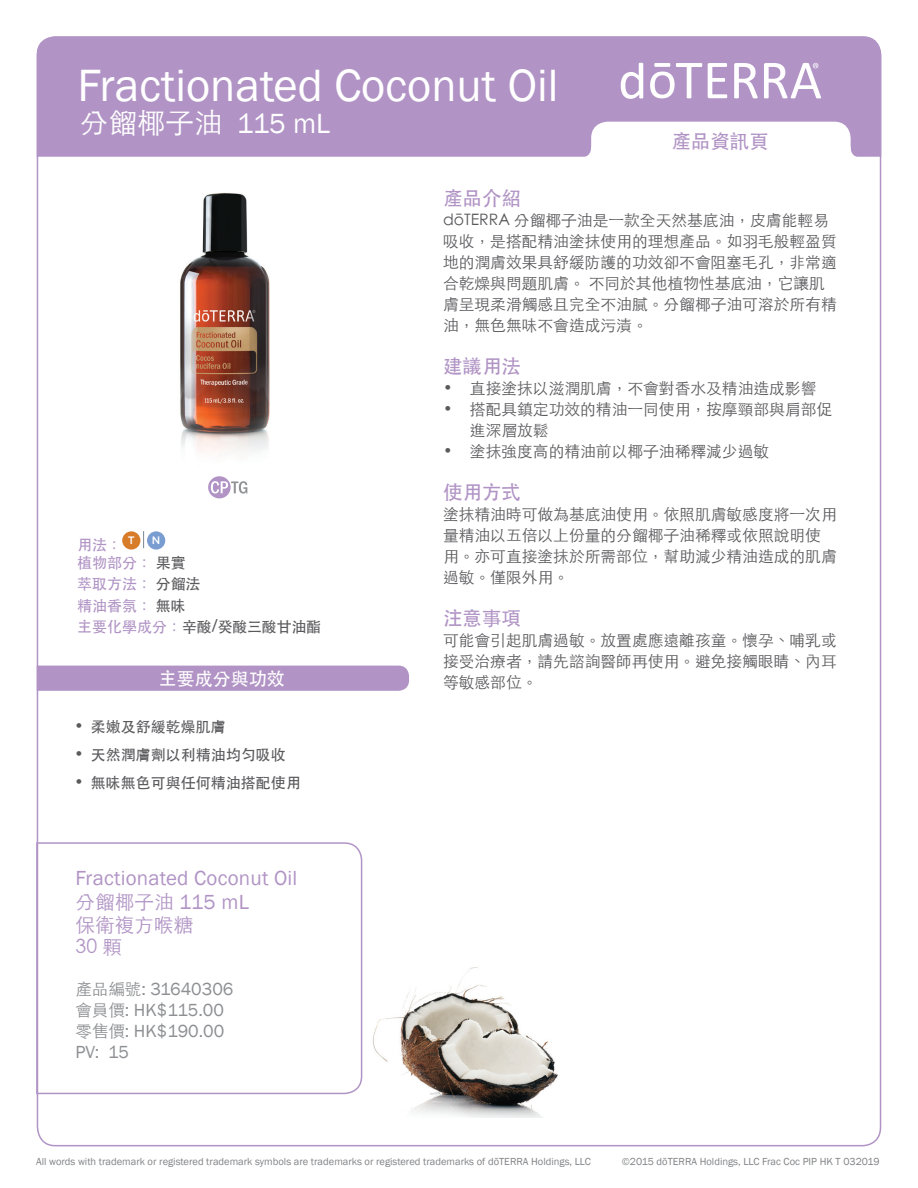
<style>
.page{position:relative;width:918px;height:1188px;background:#fff}
.page>*{position:absolute;margin:0;border:0;box-sizing:border-box;transform-origin:0 0}
.t1{font:46.5px "Franklin Gothic";color:#fff}
.t2{font:300 28.5px "ST Heiti TC";color:#fff}
.t3{font:21px "Franklin Gothic";letter-spacing:.01em;color:#b194c5}
.t4{font:500 19.5px "ST Heiti TC";color:#b194c5}
.t5{font:300 19.5px/22.5px "ST Heiti TC";letter-spacing:.01em;color:#b194c5}
.t6{font:18px/21px "Franklin Gothic";color:#8d8f92}
.t7{font:500 18px "ST Heiti TC";color:#fff}
.t8{font:300 15.75px/21px "ST Heiti TC";color:#5a5a5d}
.t9{font:500 15px/21.5px "ST Heiti TC";color:#b194c5}
.t10{font:500 15px "ST Heiti TC";color:#5a5a5d}
.t11{font:500 10.8px "Gotham";color:#fff}
.t12{font:10.5px "Franklin Gothic";color:#808285}
.s1{font-family:"Franklin Gothic";font-weight:400}
.s2{color:#5a5a5d}
.s3{font-family:"Franklin Gothic";font-weight:400;font-size:21px}
.s4{font-family:"ST Heiti TC";font-weight:300;font-size:16.5px}
</style>
<div class="page">
<div style="left:37px;top:36px;width:844px;height:121px;background:#b194c5"></div>
<svg style="left:734px;top:63px;width:24px;height:35px"></svg>
<svg style="left:708px;top:63px;width:19px;height:35px"></svg>
<svg style="left:650px;top:63px;width:52px;height:35px"></svg>
<svg style="left:621px;top:63px;width:22px;height:36px"></svg>
<svg style="left:764px;top:63px;width:57px;height:35px"></svg>
<svg style="left:581px;top:122px;width:280px;height:35px"></svg>
<svg style="left:208px;top:476px;width:39px;height:22px"></svg>
<div style="left:147px;top:531px;width:18px;height:19px;background:#799cd1;border-radius:50%"></div>
<svg style="left:143px;top:531px;width:1px;height:17px"></svg>
<div style="left:122px;top:531px;width:18px;height:19px;background:#d77c29;border-radius:50%"></div>
<div style="left:37px;top:666px;width:372px;height:25px;background:#b194c5"></div>
<img style="left:373px;top:967px;width:185px;height:151px">
<img style="left:180px;top:193px;width:90px;height:260px">
<svg style="left:36px;top:842px;width:327px;height:253px"></svg>
<h1 class="t1" style="left:77px;top:57px;width:482px">Fractionated Coconut Oil</h1>
<h2 class="t2" style="left:80px;top:98px;width:252px">分餾椰子油 <span class="s1">115 mL</span></h2>
<p class="t4" style="left:671px;top:131px;width:99px">產品資訊頁</p>
<p class="t9" style="left:77px;top:533px;width:59px">用法： <sup>T</sup></p>
<p class="t11" style="left:152px;top:533px;width:10px">N</p>
<p class="t9" style="left:77px;top:552px;width:245px">植物部分： <span class="s2">果實<br></span>萃取方法： <span class="s2">分餾法<br></span>精油香氛： <span class="s2">無味<br></span>主要化學成分：<span class="s2">辛酸/癸酸三酸甘油酯</span></p>
<p class="t7" style="left:159px;top:669px;width:128px">主要成分與功效</p>
<p class="t10" style="left:75px;top:718px;width:153px">• 柔嫩及舒緩乾燥肌膚</p>
<p class="t10" style="left:75px;top:746px;width:213px">• 天然潤膚劑以利精油均勻吸收</p>
<p class="t10" style="left:75px;top:774px;width:228px">• 無味無色可與任何精油搭配使用</p>
<h3 class="t3" style="left:75px;top:865px;width:224px">Fractionated Coconut Oil</h3>
<p class="t5" style="left:75px;top:889px;width:175px">分餾椰子油 <span class="s3">115 mL</span>保衛複方喉糖<br>30 顆</p>
<p class="t6" style="left:75px;top:978px;width:160px"><span class="s4">產品編號</span>: 31640306<span class="s4">會員價</span>: HK$115.00<span class="s4">零售價</span>: HK$190.00<br>PV: 15</p>
<p class="t4" style="left:443px;top:187px;width:79px">產品介紹</p>
<p class="t8" style="left:443px;top:208px;width:395px">dōTERRA 分餾椰子油是一款全天然基底油，皮膚能輕易吸收，是搭配精油塗抹使用的理想產品。如羽毛般輕盈質地的潤膚效果具舒緩防護的功效卻不會阻塞毛孔，非常適合乾燥與問題肌膚。 不同於其他植物性基底油，它讓肌膚呈現柔滑觸感且完全不油膩。分餾椰子油可溶於所有精油，無色無味不會造成污漬。</p>
<p class="t4" style="left:443px;top:355px;width:79px">建議用法</p>
<p class="t8" style="left:443px;top:376px;width:375px">• 直接塗抹以滋潤肌膚，不會對香水及精油造成影響</p>
<p class="t8" style="left:470px;top:397px;width:364px;text-indent:-27px">• 搭配具鎮定功效的精油一同使用，按摩頸部與肩部促進深層放鬆</p>
<p class="t8" style="left:443px;top:439px;width:328px">• 塗抹強度高的精油前以椰子油稀釋減少過敏</p>
<p class="t4" style="left:443px;top:481px;width:79px">使用方式</p>
<p class="t8" style="left:443px;top:502px;width:395px">塗抹精油時可做為基底油使用。依照肌膚敏感度將一次用量精油以五倍以上份量的分餾椰子油稀釋或依照說明使用。亦可直接塗抹於所需部位，幫助減少精油造成的肌膚過敏。僅限外用。</p>
<p class="t4" style="left:443px;top:607px;width:79px">注意事項</p>
<p class="t8" style="left:443px;top:628px;width:395px;text-align:justify">可能會引起肌膚過敏。放置處應遠離孩童。懷孕、哺乳或接受治療者，請先諮詢醫師再使用。避免接觸眼睛、內耳等敏感部位。</p>
<p class="t12" style="left:36px;top:1155px;width:556px">All words with trademark or registered trademark symbols are trademarks or registered trademarks of dōTERRA Holdings, LLC</p>
<p class="t12" style="left:622px;top:1155px;width:259px">©2015 dōTERRA Holdings, LLC Frac Coc PIP HK T 032019</p>
</div>
